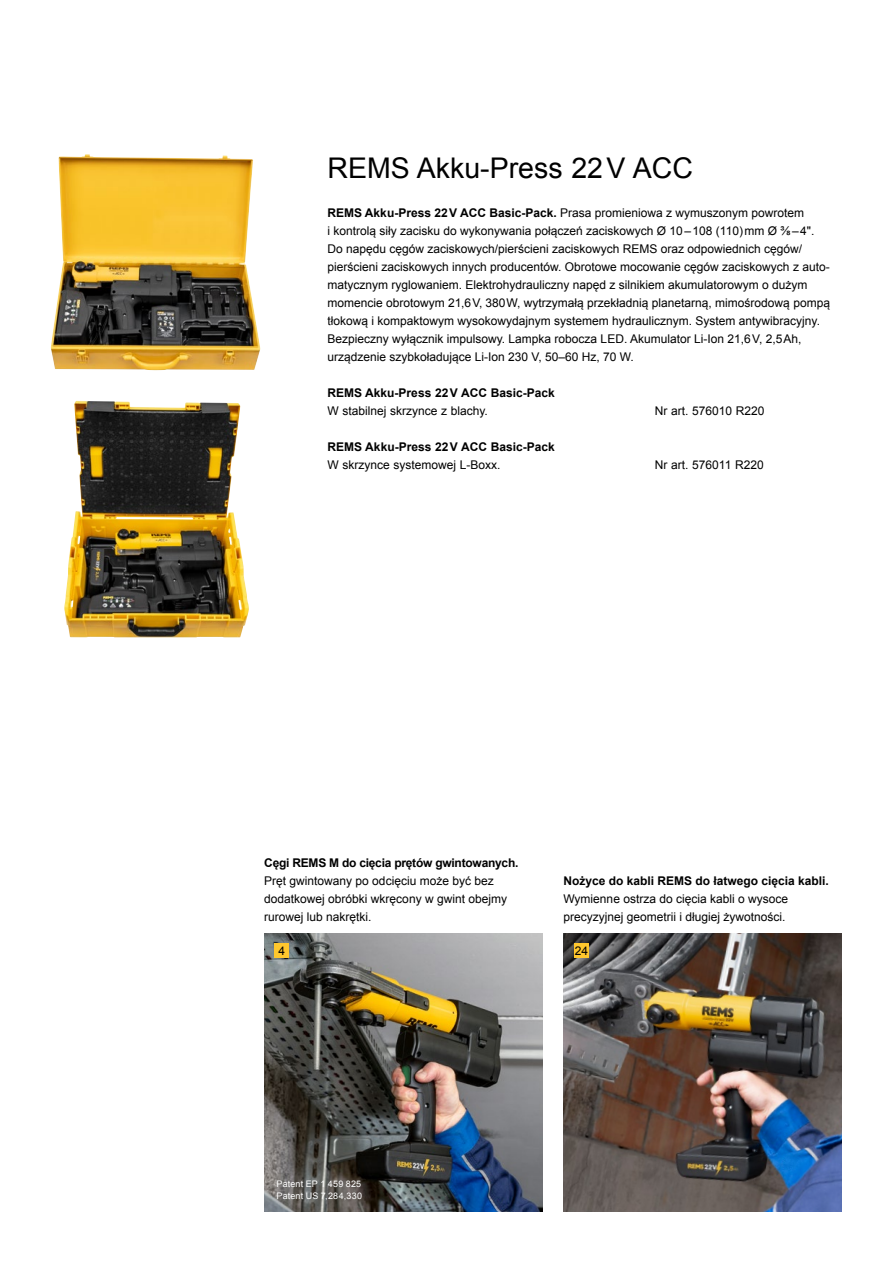
<style>
.page{position:relative;width:893px;height:1263px;background:#fff}
.page>*{position:absolute;margin:0;border:0;box-sizing:border-box;transform-origin:0 0}
.t1{font:28.5px "Arial";color:#000}
.t2{font:12px/18px "Arial";color:#000}
.t3{font:700 12px "Arial";color:#000}
.t4{font:700 12px "Arial";letter-spacing:-.02em;color:#000}
.t5{font:9px/12px "Arial";letter-spacing:.015em;color:#fff}
.s1{font-weight:700}
.s2{font-size:8.25px;color:#fff}
</style>
<div class="page">
<img style="left:51px;top:154px;width:209px;height:216px">
<img style="left:64px;top:401px;width:185px;height:236px">
<img style="left:264px;top:933px;width:279px;height:279px">
<img style="left:563px;top:933px;width:279px;height:279px">
<div style="left:274px;top:943px;width:15px;height:15px;background:#ffc72d"></div>
<div style="left:574px;top:943px;width:15px;height:15px;background:#ffc72d"></div>
<h1 class="t1" style="left:327px;top:149px;width:367px">REMS Akku-Press 22V ACC</h1>
<p class="t2" style="left:327px;top:204px;width:504px"><span class="s1">REMS Akku-Press 22V ACC Basic-Pack.</span> Prasa promieniowa z wymuszonym powrotem<br>i kontrolą siły zacisku do wykonywania połączeń zaciskowych Ø 10–108 (110)mm Ø ⅜–4".<br>Do napędu cęgów zaciskowych/pierścieni zaciskowych REMS oraz odpowiednich cęgów/ pierścieni zaciskowych innych producentów. Obrotowe mocowanie cęgów zaciskowych z auto&shy;matycznym ryglowaniem. Elektrohydrauliczny napęd z silnikiem akumulatorowym o dużym momencie obrotowym 21,6V, 380W, wytrzymałą przekładnią planetarną, mimośrodową pompą tłokową i kompaktowym wysokowydajnym systemem hydraulicznym. System antywibracyjny.<br>Bezpieczny wyłącznik impulsowy. Lampka robocza LED. Akumulator Li-Ion 21,6V, 2,5Ah, urządzenie szybkoładujące Li-Ion 230 V, 50–60 Hz, 70 W.</p>
<p class="t3" style="left:327px;top:385px;width:229px">REMS Akku-Press 22V ACC Basic-Pack</p>
<p class="t2" style="left:327px;top:402px;width:162px">W stabilnej skrzynce z blachy.</p>
<p class="t2" style="left:655px;top:402px;width:114px">Nr art. 576010 R220<span class="s2">#</span></p>
<p class="t3" style="left:327px;top:439px;width:229px">REMS Akku-Press 22V ACC Basic-Pack</p>
<p class="t2" style="left:327px;top:456px;width:175px">W skrzynce systemowej L-Boxx.</p>
<p class="t2" style="left:655px;top:456px;width:113px">Nr art. 576011 R220<span class="s2">#</span></p>
<p class="t4" style="left:264px;top:854px;width:256px">Cęgi REMS M do cięcia prętów gwintowanych.</p>
<p class="t2" style="left:264px;top:871px;width:244px">Pręt gwintowany po odcięciu może być bez dodatkowej obróbki wkręcony w gwint obejmy rurowej lub nakrętki.</p>
<p class="t3" style="left:563px;top:872px;width:267px">Nożyce do kabli REMS do łatwego cięcia kabli.</p>
<p class="t2" style="left:563px;top:889px;width:226px">Wymienne ostrza do cięcia kabli o wysoce precyzyjnej geometrii i długiej żywotności.</p>
<p class="t2" style="left:279px;top:942px;width:8px">4</p>
<p class="t2" style="left:575px;top:942px;width:15px">24</p>
<p class="t5" style="left:277px;top:1178px;width:87px">Patent EP 1 459 825<br>Patent US 7,284,330</p>
</div>
